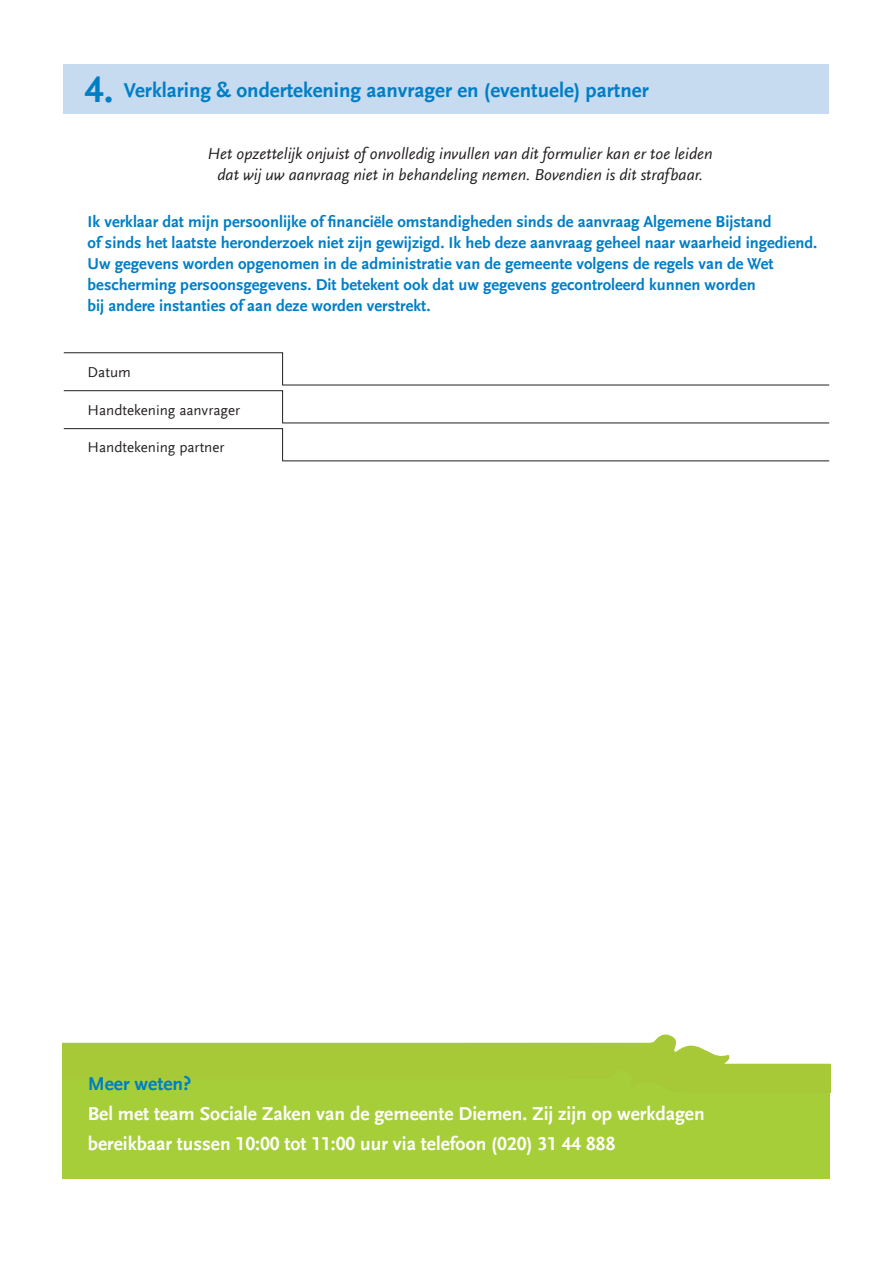
<style>
.page{position:relative;width:893px;height:1263px;background:#fff}
.page>*{position:absolute;margin:0;border:0;box-sizing:border-box;transform-origin:0 0}
.t1{font:700 39px "Scala Sans Offc";color:#007ec5}
.t2{font:700 21px "Scala Sans Offc";color:#007ec5}
.t3{font:700 19.5px/30px "Scala Sans Offc";color:#fff}
.t4{font:700 19.5px "Scala Sans Offc";color:#007ec5}
.t5{font:700 16.5px/21px "Scala Sans Offc";color:#007ec5}
.t6{font:italic 16.5px/21px "Scala Sans Offc";color:#231f20;text-align:center}
.t7{font:15px "Scala Sans Offc";color:#231f20}
</style>
<div class="page">
<div style="left:63px;top:1070px;width:767px;height:109px;background:#a6ce39"></div>
<svg style="left:63px;top:1034px;width:767px;height:36px;fill:#a7c938"></svg>
<hr style="left:283px;top:385px;width:546px;height:1px;background:#231f20">
<hr style="left:283px;top:423px;width:546px;height:1px;background:#231f20">
<svg style="left:63px;top:352px;width:220px;height:110px"></svg>
<hr style="left:283px;top:460px;width:546px;height:1px;background:#231f20">
<div style="left:64px;top:64px;width:765px;height:49px;background:#c6daf0"></div>
<h1 class="t1" style="left:84px;top:67px;width:31px">4.</h1>
<p class="t2" style="left:124px;top:79px;width:527px">Verklaring &amp; ondertekening aanvrager en (eventuele) partner</p>
<p class="t6" style="left:208px;top:144px;width:507px">Het opzettelijk onjuist of onvolledig invullen van dit formulier kan er toe leiden dat wij uw aanvraag niet in behandeling nemen. Bovendien is dit strafbaar.</p>
<p class="t5" style="left:88px;top:211px;width:731px">Ik verklaar dat mijn persoonlijke of financiële omstandigheden sinds de aanvraag Algemene Bijstand<br>of sinds het laatste heronderzoek niet zijn gewijzigd. Ik heb deze aanvraag geheel naar waarheid ingediend.<br>Uw gegevens worden opgenomen in de administratie van de gemeente volgens de regels van de Wet bescherming persoonsgegevens. Dit betekent ook dat uw gegevens gecontroleerd kunnen worden<br>bij andere instanties of aan deze worden verstrekt.</p>
<p class="t7" style="left:88px;top:364px;width:45px">Datum</p>
<p class="t7" style="left:88px;top:402px;width:154px">Handtekening aanvrager</p>
<p class="t7" style="left:88px;top:439px;width:138px">Handtekening partner</p>
<p class="t4" style="left:88px;top:1073px;width:105px">Meer weten?</p>
<p class="t3" style="left:88px;top:1099px;width:618px">Bel met team Sociale Zaken van de gemeente Diemen. Zij zijn op werkdagen bereikbaar tussen 10:00 tot 11:00 uur via telefoon (020) 31 44 888</p>
</div>
